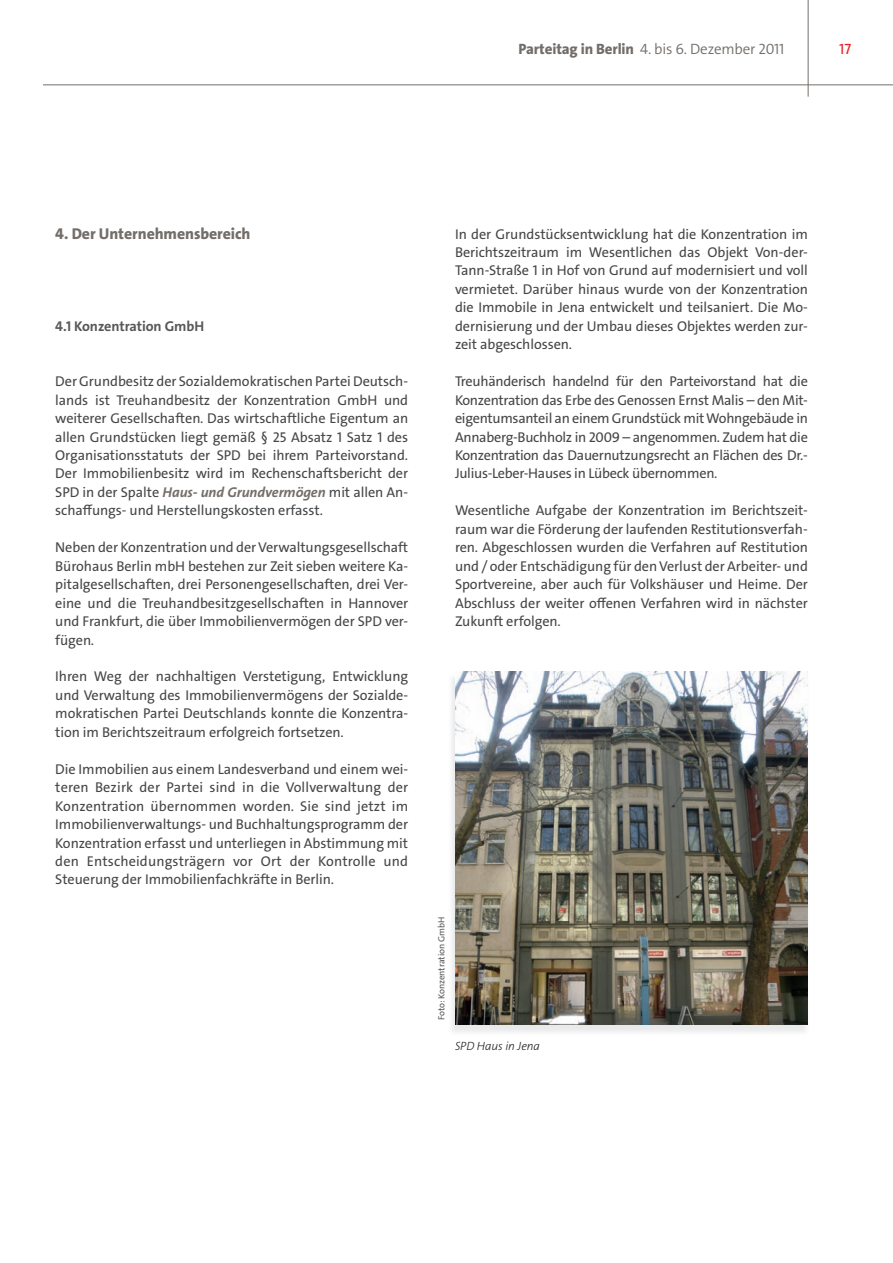
<style>
.page{position:relative;width:893px;height:1263px;background:#fff}
.page>*{position:absolute;margin:0;border:0;box-sizing:border-box;transform-origin:0 0}
.t1{font:15.75px "The Sans LP8 Ex Bld";letter-spacing:-.005em;color:#736e69}
.t2{font:15px "The Sans LP4 Se Lig";letter-spacing:-.01em;color:#736e69}
.t3{font:15px "The Sans Caps";color:#ee1d23}
.t4{font:14.25px/18.5px "The Sans LP5 Plain";letter-spacing:-.005em;color:#454647;text-align:justify}
.t5{font:14.25px "The Sans LP7 Bld";letter-spacing:-.005em;color:#57585a}
.t6{font:12px "The Sans LP3 Lig IT";letter-spacing:-.005em;color:#231f20}
.t7{font:9px "The Sans LP5 Plain";letter-spacing:-.005em;color:#545557}
.s1{font-family:"The Sans LP8 Ex Bld"}
.s2{font-family:"The Sans LP7 Bld IT";color:#736e69}
</style>
<div class="page">
<hr style="left:808px;top:0;width:1px;height:97px;background:#736e69">
<hr style="left:0;top:85px;width:893px;height:1px;background:#736e69">
<div style="left:0;top:54px;width:43px;height:54px;background:#fff"></div>
<img style="left:455px;top:672px;width:353px;height:353px">
<p class="t2" style="left:518px;top:39px;width:268px"><span class="s1">Parteitag in Berlin</span> 4. bis 6. Dezember 2011</p>
<p class="t3" style="left:839px;top:36px;width:14px">17</p>
<p class="t1" style="left:55px;top:223px;width:197px">4. Der Unternehmensbereich</p>
<p class="t5" style="left:55px;top:317px;width:150px">4.1 Konzentration GmbH</p>
<p class="t4" style="left:55px;top:372px;width:354px">Der Grundbesitz der Sozialdemokratischen Partei Deutsch&shy;lands ist Treuhandbesitz der Konzentration GmbH und weiterer Gesellschaften. Das wirtschaftliche Eigentum an allen Grundstücken liegt gemäß § 25 Absatz 1 Satz 1 des Organisationsstatuts der SPD bei ihrem Parteivorstand.<br>Der Immobilienbesitz wird im Rechenschaftsbericht der SPD in der Spalte <span class="s2">Haus- und Grundvermögen</span> mit allen An&shy;schaffungs- und Herstellungskosten erfasst.</p>
<p class="t4" style="left:55px;top:538px;width:354px">Neben der Konzentration und der Verwaltungsgesellschaft Bürohaus Berlin mbH bestehen zur Zeit sieben weitere Ka&shy;pitalgesellschaften, drei Personengesellschaften, drei Ver&shy;eine und die Treuhandbesitzgesellschaften in Hannover und Frankfurt, die über Immobilienvermögen der SPD ver&shy;fügen.</p>
<p class="t4" style="left:55px;top:667px;width:354px">Ihren Weg der nachhaltigen Verstetigung, Entwicklung und Verwaltung des Immobilienvermögens der Sozialde&shy;mokratischen Partei Deutschlands konnte die Konzentra&shy;tion im Berichtszeitraum erfolgreich fortsetzen.</p>
<p class="t4" style="left:55px;top:760px;width:354px">Die Immobilien aus einem Landesverband und einem wei&shy;teren Bezirk der Partei sind in die Vollverwaltung der Konzentration übernommen worden. Sie sind jetzt im Im mobilienverwaltungs- und Buchhaltungsprogramm der Konzentration erfasst und unterliegen in Abstimmung mit den Entscheidungsträgern vor Ort der Kontrolle und Steuerung der Immobilienfachkräfte in Berlin.</p>
<p class="t4" style="left:455px;top:225px;width:354px">In der Grundstücksentwicklung hat die Kon zen tration im Berichtszeitraum im Wesent lichen das Objekt Von-der-Tann-Straße 1 in Hof von Grund auf modernisiert und voll vermietet. Darüber hinaus wurde von der Konzen tration die Immobile in Jena entwickelt und teilsaniert. Die Mo&shy;dernisierung und der Umbau dieses Objektes werden zur&shy;zeit abgeschlossen.</p>
<p class="t4" style="left:455px;top:372px;width:354px">Treuhänderisch handelnd für den Parteivorstand hat die Konzentration das Erbe des Genossen Ernst Malis – den Mit&shy;eigentumsanteil an einem Grundstück mit Wohngebäude in Annaberg-Buchholz in 2009 – angenommen. Zudem hat die Konzentration das Dauernutzungsrecht an Flächen des Dr.- Julius-Leber-Hauses in Lübeck übernommen.</p>
<p class="t4" style="left:455px;top:501px;width:354px">Wesentliche Aufgabe der Konzentration im Berichtszeit&shy;raum war die Förderung der laufenden Restitutionsverfah&shy;ren. Abgeschlossen wurden die Verfahren auf Restitution und / oder Entschädigung für den Verlust der Arbeiter- und Sportvereine, aber auch für Volkshäuser und Heime. Der Abschluss der weiter offenen Verfahren wird in nächster Zukunft erfolgen.</p>
<p class="t7" style="left:436px;top:1020px;width:105px;rotate:-90deg">Foto: Konzentration GmbH</p>
<p class="t6" style="left:455px;top:1039px;width:87px">SPD Haus in Jena</p>
</div>
